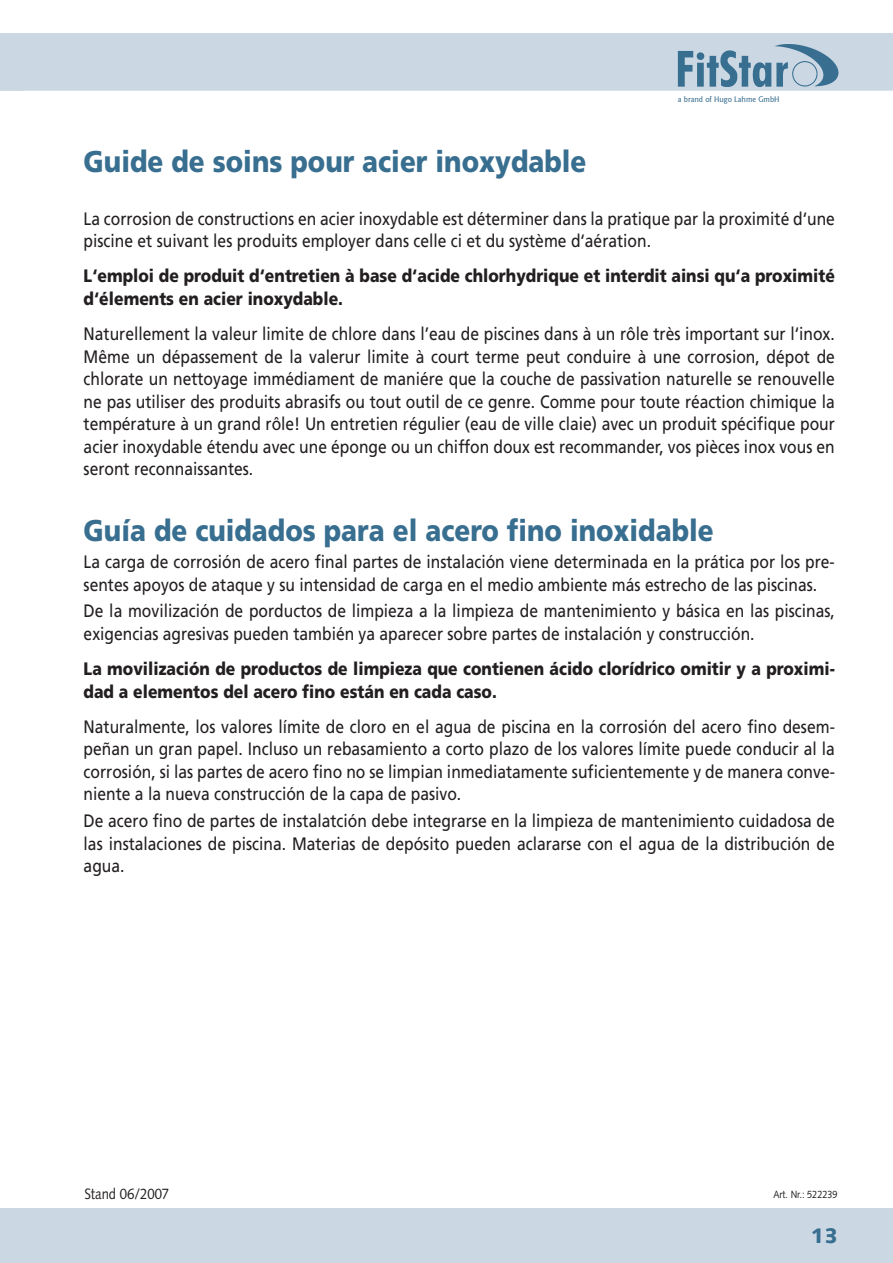
<style>
.page{position:relative;width:893px;height:1263px;background:#fff}
.page>*{position:absolute;margin:0;border:0;box-sizing:border-box;transform-origin:0 0}
.t1{font:900 30px "Frutiger";color:#386e8f;scale:.87 1}
.t2{font:900 21px "Syntax";color:#386e8f}
.t3{font:18px/22.5px "Frutiger";color:#231f20;scale:.87 1}
.t4{font:900 18px/22.5px "Frutiger";color:#231f20;scale:.87 1}
.t5{font:15px "Syntax";color:#231f20;scale:.87 1}
.t6{font:10.5px "Syntax";color:#231f20;scale:.87 1}
.t7{font:500 8.1px "Goudy Sans IT Cby BT";color:#386e8f}
</style>
<div class="page">
<div style="left:0;top:1208px;width:893px;height:55px;background:#cbd8e4"></div>
<div style="left:0;top:33px;width:893px;height:58px;background:#cbd8e4"></div>
<img style="left:662px;top:33px;width:187px;height:58px">
<p class="t7" style="left:678px;top:94px;width:103px">a brand of Hugo Lahme GmbH</p>
<h1 class="t1" style="left:84px;top:143px;width:579px">Guide de soins pour acier inoxydable</h1>
<p class="t3" style="left:84px;top:207px;width:865px">La corrosion de constructions en acier inoxydable est déterminer dans la pratique par la proximité d‘une piscine et suivant les produits employer dans celle ci et du système d‘aération.</p>
<p class="t4" style="left:84px;top:264px;width:865px">L‘emploi de produit d‘entretien à base d‘acide chlorhydrique et interdit ainsi qu‘a proximité d‘élements en acier inoxydable.</p>
<p class="t3" style="left:84px;top:323px;width:865px;text-align:justify">Naturellement la valeur limite de chlore dans l’eau de piscines dans à un rôle très important sur l‘inox.<br>Même un dépassement de la valerur limite à court terme peut conduire à une corrosion, dépot de chlorate un nettoyage immédiament de maniére que la couche de passivation naturelle se renouvelle ne pas utiliser des produits abrasifs ou tout outil de ce genre. Comme pour toute réaction chimique la température à un grand rôle! Un entretien régulier (eau de ville claie) avec un produit spécifique pour acier inoxydable étendu avec une éponge ou un chiffon doux est recommander, vos pièces inox vous en seront reconnaissantes.</p>
<h1 class="t1" style="left:84px;top:513px;width:726px">Guía de cuidados para el acero fino inoxidable</h1>
<p class="t3" style="left:84px;top:551px;width:865px">La carga de corrosión de acero final partes de instalación viene determinada en la prática por los pre&shy;sentes apoyos de ataque y su intensidad de carga en el medio ambiente más estrecho de las piscinas.</p>
<p class="t3" style="left:84px;top:600px;width:865px">De la movilización de porductos de limpieza a la limpieza de mantenimiento y básica en las piscinas, exigencias agresivas pueden también ya aparecer sobre partes de instalación y construcción.</p>
<p class="t4" style="left:84px;top:657px;width:865px">La movilización de productos de limpieza que contienen ácido clorídrico omitir y a proximi&shy;dad a elementos del acero fino están en cada caso.</p>
<p class="t3" style="left:84px;top:715px;width:865px;text-align:justify">Naturalmente, los valores límite de cloro en el agua de piscina en la corrosión del acero fino desem&shy;peñan un gran papel. Incluso un rebasamiento a corto plazo de los valores límite puede conducir al la corrosión, si las partes de acero fino no se limpian inmediatamente suficientemente y de manera conve&shy;niente a la nueva construcción de la capa de pasivo.</p>
<p class="t3" style="left:84px;top:810px;width:865px;text-align:justify">De acero fino de partes de instalatción debe integrarse en la limpieza de mantenimiento cuidadosa de las instalaciones de piscina. Materias de depósito pueden aclararse con el agua de la distribución de agua.</p>
<p class="t5" style="left:84px;top:1185px;width:99px">Stand 06/2007</p>
<p class="t6" style="left:773px;top:1188px;width:75px">Art. Nr.: 522239</p>
<p class="t2" style="left:811px;top:1223px;width:29px">13</p>
</div>
